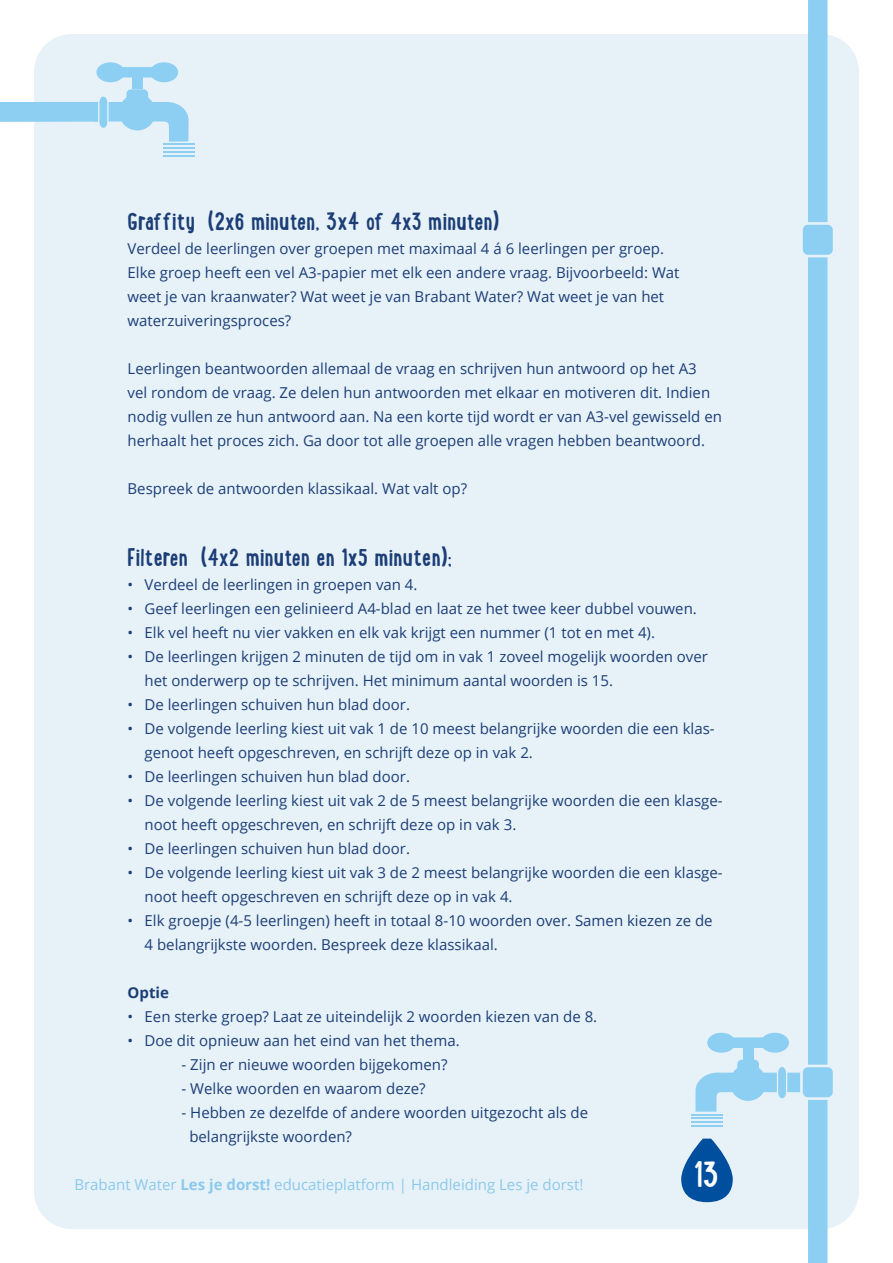
<style>
.page{position:relative;width:893px;height:1263px;background:#fff}
.page>*{position:absolute;margin:0;border:0;box-sizing:border-box;transform-origin:0 0}
.t1{font:700 39px "Lunch Box";color:#fff}
.subkop{font:700 27px "Lunch Box";color:#1c3e77}
.lopend{font:15px/24px "Open Sans";color:#1c3e77}
.t2{font:15px "Open Sans";color:#8cc9eb}
.sub_sub{font:700 15px "Open Sans";color:#1c3e77}
.s1{font-weight:700}
</style>
<div class="page">
<div style="left:34px;top:34px;width:825px;height:1195px;background:#e7f2f8;border-radius:38px"></div>
<hr style="left:163px;top:143px;width:31px;height:2px;background:#8dcff2">
<hr style="left:163px;top:147px;width:31px;height:2px;background:#8dcff2">
<hr style="left:163px;top:151px;width:31px;height:2px;background:#8dcff2">
<hr style="left:163px;top:155px;width:31px;height:2px;background:#8dcff2">
<div style="left:126px;top:89px;width:22px;height:19px;background:#8dcff2;border-radius:4px"></div>
<div style="left:132px;top:74px;width:10px;height:15px;background:#8dcff2"></div>
<div style="left:111px;top:67px;width:53px;height:11px;background:#8dcff2;border-radius:5px"></div>
<div style="left:96px;top:62px;width:29px;height:20px;background:#8dcff2;border-radius:50%"></div>
<div style="left:150px;top:62px;width:28px;height:20px;background:#8dcff2;border-radius:50%"></div>
<div style="left:0;top:102px;width:102px;height:20px;background:#8dcff2"></div>
<svg style="left:94px;top:95px;width:95px;height:47px"></svg>
<svg style="left:681px;top:0;width:154px;height:1263px"></svg>
<p class="subkop" style="left:128px;top:203px;width:373px">Graffity (2x6 minuten, 3x4 of 4x3 minuten)</p>
<p class="lopend" style="left:128px;top:237px;width:538px">Verdeel de leerlingen over groepen met maximaal 4 á 6 leerlingen per groep.</p>
<p class="lopend" style="left:128px;top:261px;width:553px">Elke groep heeft een vel A3-papier met elk een andere vraag. Bijvoorbeeld: Wat weet je van kraanwater? Wat weet je van Brabant Water? Wat weet je van het waterzuiveringsproces?</p>
<p class="lopend" style="left:128px;top:357px;width:596px">Leerlingen beantwoorden allemaal de vraag en schrijven hun antwoord op het A3<br>vel rondom de vraag. Ze delen hun antwoorden met elkaar en motiveren dit. Indien nodig vullen ze hun antwoord aan. Na een korte tijd wordt er van A3-vel gewisseld en herhaalt het proces zich. Ga door tot alle groepen alle vragen hebben beantwoord.</p>
<p class="lopend" style="left:128px;top:477px;width:341px">Bespreek de antwoorden klassikaal. Wat valt op?</p>
<p class="subkop" style="left:128px;top:539px;width:326px">Filteren (4x2 minuten en 1x5 minuten);</p>
<p class="lopend" style="left:128px;top:573px;width:291px">• Verdeel de leerlingen in groepen van 4.</p>
<p class="lopend" style="left:128px;top:597px;width:571px">• Geef leerlingen een gelinieerd A4-blad en laat ze het twee keer dubbel vouwen.</p>
<p class="lopend" style="left:128px;top:621px;width:529px">• Elk vel heeft nu vier vakken en elk vak krijgt een nummer (1 tot en met 4).</p>
<p class="lopend" style="left:145px;top:645px;width:565px;text-indent:-17px">• De leerlingen krijgen 2 minuten de tijd om in vak 1 zoveel mogelijk woorden over het onderwerp op te schrijven. Het minimum aantal woorden is 15.</p>
<p class="lopend" style="left:128px;top:693px;width:284px">• De leerlingen schuiven hun blad door.</p>
<p class="lopend" style="left:145px;top:717px;width:571px;text-indent:-17px">• De volgende leerling kiest uit vak 1 de 10 meest belangrijke woorden die een klas&shy;genoot heeft opgeschreven, en schrijft deze op in vak 2.</p>
<p class="lopend" style="left:128px;top:765px;width:284px">• De leerlingen schuiven hun blad door.</p>
<p class="lopend" style="left:145px;top:789px;width:579px;text-indent:-17px">• De volgende leerling kiest uit vak 2 de 5 meest belangrijke woorden die een klasge&shy;noot heeft opgeschreven, en schrijft deze op in vak 3.</p>
<p class="lopend" style="left:128px;top:837px;width:284px">• De leerlingen schuiven hun blad door.</p>
<p class="lopend" style="left:145px;top:861px;width:579px;text-indent:-17px">• De volgende leerling kiest uit vak 3 de 2 meest belangrijke woorden die een klasge&shy;noot heeft opgeschreven en schrijft deze op in vak 4.</p>
<p class="lopend" style="left:145px;top:909px;width:570px;text-indent:-17px">• Elk groepje (4-5 leerlingen) heeft in totaal 8-10 woorden over. Samen kiezen ze de<br>4 belangrijkste woorden. Bespreek deze klassikaal.</p>
<p class="sub_sub" style="left:128px;top:982px;width:43px">Optie</p>
<p class="lopend" style="left:128px;top:1005px;width:471px">• Een sterke groep? Laat ze uiteindelijk 2 woorden kiezen van de 8.</p>
<p class="lopend" style="left:128px;top:1029px;width:334px">• Doe dit opnieuw aan het eind van het thema.</p>
<p class="lopend" style="left:182px;top:1053px;width:268px">- Zijn er nieuwe woorden bijgekomen?</p>
<p class="lopend" style="left:182px;top:1077px;width:246px">- Welke woorden en waarom deze?</p>
<p class="lopend" style="left:189px;top:1101px;width:400px;text-indent:-8px">- Hebben ze dezelfde of andere woorden uitgezocht als de belangrijkste woorden?</p>
<p class="t2" style="left:74px;top:1174px;width:510px">Brabant Water <span class="s1">Les je dorst!</span> educatieplatform | Handleiding Les je dorst!</p>
<h1 class="t1" style="left:695px;top:1148px;width:26px">13</h1>
</div>
